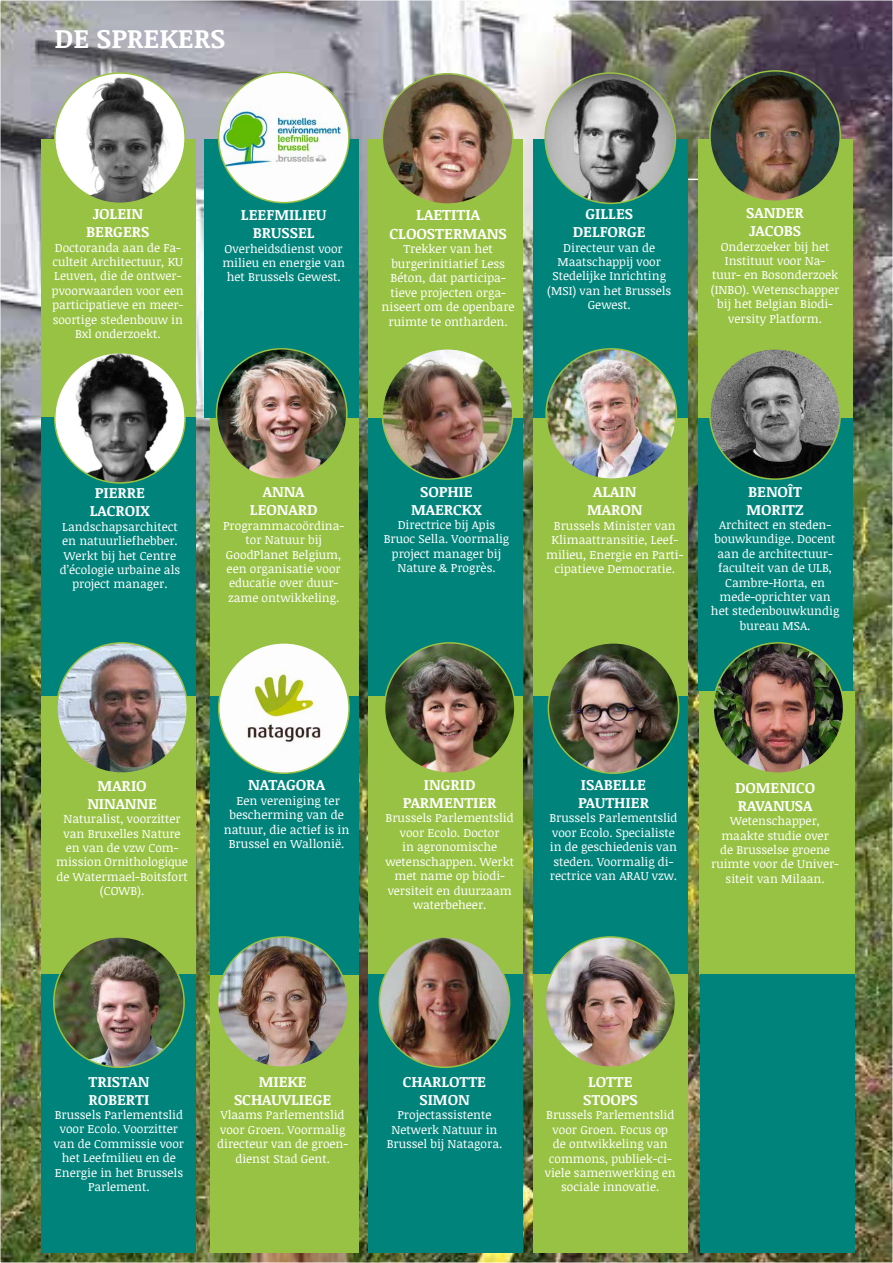
<style>
.page{position:relative;width:893px;height:1263px;background:#fff}
.page>*{position:absolute;margin:0;border:0;box-sizing:border-box;transform-origin:0 0}
.t1{font:700 27px "Noticia Text";color:#fff}
.t2{font:700 15.15px/18.1px "Noticia Text";color:#fff;text-align:center}
.t3{font:700 15px/18px "Noticia Text";color:#fff;text-align:center}
.t4{font:12.15px/14.5px "Noticia Text";color:#fff;text-align:center}
.t5{font:12px/14.4px "Noticia Text";color:#fff;text-align:center}
</style>
<div class="page">
<img style="left:2px;top:2px;width:889px;height:1259px">
<hr style="left:600px;top:179px;width:114px;height:1px;background:#fff">
<div style="left:42px;top:139px;width:154px;height:278px;background:#98c243"></div>
<div style="left:210px;top:417px;width:149px;height:279px;background:#98c243"></div>
<div style="left:533px;top:417px;width:154px;height:279px;background:#98c243"></div>
<div style="left:42px;top:696px;width:154px;height:278px;background:#98c243"></div>
<div style="left:368px;top:696px;width:155px;height:278px;background:#98c243"></div>
<div style="left:699px;top:691px;width:156px;height:283px;background:#98c243"></div>
<div style="left:210px;top:974px;width:149px;height:279px;background:#98c243"></div>
<div style="left:204px;top:139px;width:155px;height:278px;background:#00837b"></div>
<div style="left:42px;top:417px;width:154px;height:279px;background:#00837b"></div>
<img style="left:219px;top:72px;width:130px;height:131px;border-radius:65px">
<div style="left:368px;top:417px;width:155px;height:279px;background:#00837b"></div>
<div style="left:533px;top:696px;width:154px;height:278px;background:#00837b"></div>
<div style="left:210px;top:696px;width:149px;height:278px;background:#00837b"></div>
<div style="left:42px;top:974px;width:154px;height:279px;background:#00837b"></div>
<img style="left:55px;top:353px;width:130px;height:130px;border-radius:65px">
<div style="left:368px;top:974px;width:155px;height:279px;background:#00837b"></div>
<div style="left:698px;top:412px;width:155px;height:279px;background:#00837b"></div>
<div style="left:368px;top:139px;width:155px;height:278px;background:#98c243"></div>
<img style="left:216px;top:349px;width:131px;height:130px;border-radius:65px">
<div style="left:533px;top:139px;width:154px;height:278px;background:#00837b"></div>
<div style="left:698px;top:139px;width:155px;height:278px;background:#98c243"></div>
<img style="left:54px;top:937px;width:130px;height:130px;border-radius:65px">
<img style="left:385px;top:643px;width:130px;height:130px;border-radius:65px">
<img style="left:710px;top:71px;width:130px;height:130px;border-radius:65px">
<img style="left:219px;top:643px;width:130px;height:130px;border-radius:65px">
<img style="left:57px;top:643px;width:130px;height:130px;border-radius:65px">
<div style="left:533px;top:974px;width:155px;height:279px;background:#98c243"></div>
<img style="left:55px;top:73px;width:130px;height:130px;border-radius:65px">
<img style="left:546px;top:349px;width:130px;height:130px;border-radius:65px">
<img style="left:382px;top:74px;width:131px;height:130px;border-radius:65px">
<img style="left:545px;top:73px;width:130px;height:130px;border-radius:65px">
<img style="left:382px;top:349px;width:131px;height:130px;border-radius:65px">
<img style="left:710px;top:349px;width:130px;height:130px;border-radius:65px">
<img style="left:548px;top:643px;width:131px;height:130px;border-radius:65px">
<img style="left:713px;top:643px;width:131px;height:130px;border-radius:65px">
<img style="left:218px;top:937px;width:130px;height:130px;border-radius:65px">
<img style="left:379px;top:937px;width:131px;height:130px;border-radius:65px">
<div style="left:701px;top:974px;width:154px;height:278px;background:#00837b"></div>
<img style="left:545px;top:937px;width:130px;height:130px;border-radius:65px">
<h1 class="t1" style="left:55px;top:19px;width:172px">DE SPREKERS</h1>
<p class="t3" style="left:86px;top:204px;width:65px">JOLEIN<br>BERGERS</p>
<p class="t5" style="left:52px;top:240px;width:133px">Doctoranda aan de Fa&shy;culteit Architectuur, KU<br>Leuven, die de ontwer&shy;pvoorwaarden voor een participatieve en meer&shy;soortige stedenbouw in<br>Bxl onderzoekt.</p>
<p class="t3" style="left:241px;top:205px;width:87px">LEEFMILIEU<br>BRUSSEL</p>
<p class="t5" style="left:222px;top:241px;width:124px">Overheidsdienst voor milieu en energie van het Brussels Gewest.</p>
<p class="t2" style="left:389px;top:205px;width:119px">LAETITIA<br>CLOOSTERMANS</p>
<p class="t4" style="left:382px;top:241px;width:135px">Trekker van het burgerinitiatief Less<br>Béton, dat participa&shy;tieve projecten orga&shy;niseert om de openbare ruimte te ontharden.</p>
<p class="t3" style="left:573px;top:204px;width:74px">GILLES<br>DELFORGE</p>
<p class="t5" style="left:547px;top:240px;width:125px">Directeur van de<br>Maatschappij voor<br>Stedelijke Inrichting (MSI) van het Brussels<br>Gewest.</p>
<p class="t3" style="left:746px;top:203px;width:59px;text-align:left">SANDER<br>JACOBS</p>
<p class="t5" style="left:711px;top:239px;width:130px">Onderzoeker bij het<br>Instituut voor Na&shy;tuur- en Bosonderzoek (INBO). Wetenschapper bij het Belgian Biodi&shy;versity Platform.</p>
<p class="t3" style="left:90px;top:483px;width:62px">PIERRE<br>LACROIX</p>
<p class="t5" style="left:60px;top:519px;width:122px">Landschapsarchitect en natuurliefhebber.<br>Werkt bij het Centre d’écologie urbaine als project manager.</p>
<p class="t3" style="left:250px;top:482px;width:69px">ANNA<br>LEONARD</p>
<p class="t5" style="left:223px;top:518px;width:123px">Programmacoördina&shy;tor Natuur bij<br>GoodPlanet Belgium, een organisatie voor educatie over duur&shy;zame ontwikkeling.</p>
<p class="t3" style="left:411px;top:482px;width:72px">SOPHIE<br>MAERCKX</p>
<p class="t5" style="left:384px;top:517px;width:127px">Directrice bij Apis<br>Bruoc Sella. Voormalig project manager bij<br>Nature &amp; Progrès.</p>
<p class="t3" style="left:587px;top:482px;width:57px">ALAIN<br>MARON</p>
<p class="t5" style="left:546px;top:518px;width:139px">Brussels Minister van<br>Klimaattransitie, Leef&shy;milieu, Energie en Parti&shy;cipatieve Democratie.</p>
<p class="t3" style="left:747px;top:482px;width:59px;text-align:left">BENOÎT<br>MORITZ</p>
<p class="t5" style="left:711px;top:517px;width:130px">Architect en steden&shy;bouwkundige. Docent aan de architectuur&shy;faculteit van de ULB,<br>Cambre-Horta, en mede-oprichter van het stedenbouwkundig bureau MSA.</p>
<p class="t3" style="left:87px;top:776px;width:71px">MARIO<br>NINANNE</p>
<p class="t5" style="left:56px;top:811px;width:133px">Naturalist, voorzitter van Bruxelles Nature en van de vzw Com&shy;mission Ornithologique de Watermael-Boitsfort (COWB).</p>
<p class="t2" style="left:248px;top:775px;width:79px">NATAGORA</p>
<p class="t4" style="left:224px;top:793px;width:127px">Een vereniging ter bescherming van de natuur, die actief is in<br>Brussel en Wallonië.</p>
<p class="t3" style="left:403px;top:775px;width:95px">INGRID<br>PARMENTIER</p>
<p class="t5" style="left:385px;top:811px;width:130px">Brussels Parlementslid voor Ecolo. Doctor<br>in agronomische wetenschappen. Werkt met name op biodi&shy;versiteit en duurzaam waterbeheer.</p>
<p class="t3" style="left:578px;top:775px;width:73px;text-align:left">ISABELLE<br>PAUTHIER</p>
<p class="t5" style="left:549px;top:811px;width:130px">Brussels Parlementslid voor Ecolo. Specialiste in de geschiedenis van steden. Voormalig di&shy;rectrice van ARAU vzw.</p>
<p class="t3" style="left:735px;top:778px;width:82px;text-align:left">DOMENICO<br>RAVANUSA</p>
<p class="t5" style="left:711px;top:813px;width:129px">Wetenschapper, maakte studie over<br>de Brusselse groene ruimte voor de Univer&shy;siteit van Milaan.</p>
<p class="t3" style="left:88px;top:1072px;width:62px;text-align:left">TRISTAN<br>ROBERTI</p>
<p class="t5" style="left:54px;top:1107px;width:132px">Brussels Parlementslid voor Ecolo. Voorzitter van de Commissie voor het Leefmilieu en de<br>Energie in het Brussels<br>Parlement.</p>
<p class="t3" style="left:234px;top:1072px;width:99px">MIEKE<br>SCHAUVLIEGE</p>
<p class="t5" style="left:217px;top:1108px;width:132px">Vlaams Parlementslid voor Groen. Voormalig directeur van de groen&shy;dienst Stad Gent.</p>
<p class="t3" style="left:403px;top:1072px;width:85px">CHARLOTTE<br>SIMON</p>
<p class="t5" style="left:387px;top:1108px;width:117px">Projectassistente<br>Netwerk Natuur in<br>Brussel bij Natagora.</p>
<p class="t3" style="left:583px;top:1072px;width:56px">LOTTE<br>STOOPS</p>
<p class="t5" style="left:545px;top:1108px;width:133px">Brussels Parlementslid voor Groen. Focus op de ontwikkeling van commons, publiek-ci&shy;viele samenwerking en sociale innovatie.</p>
</div>
